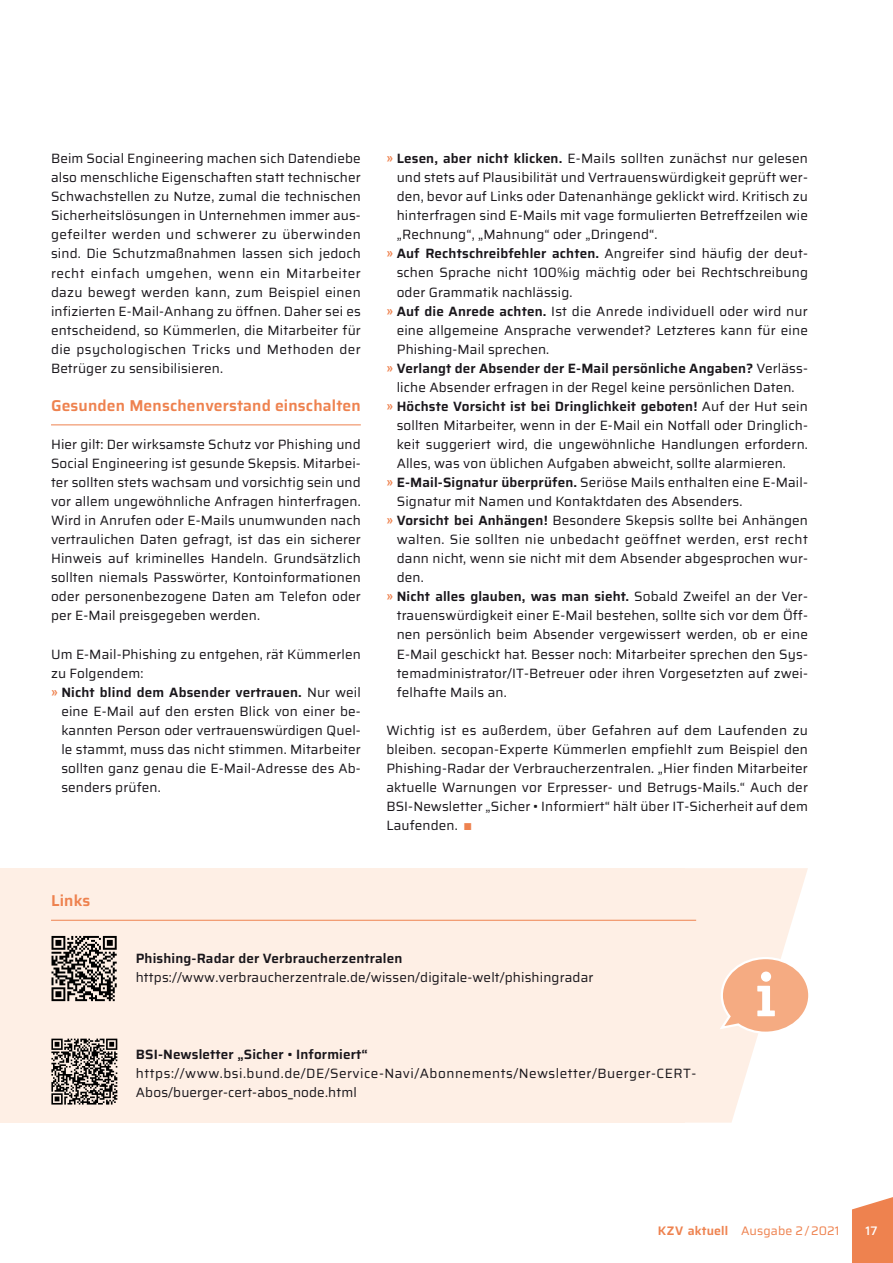
<style>
.page{position:relative;width:893px;height:1263px;background:#fff}
.page>*{position:absolute;margin:0;border:0;box-sizing:border-box;transform-origin:0 0}
.t1{font:700 61.65px "Officina Serif";color:#fff}
.t2{font:600 15.75px "Saira";letter-spacing:.01em;color:#ee824f}
.t3{font:13.5px/19px "Saira";letter-spacing:.01em;color:#1a171c;text-align:justify}
.t4{font:600 13.5px "Saira";letter-spacing:.01em;color:#1a171c}
.t5{font:13.5px/19px "Saira";letter-spacing:.04em;color:#1a171c}
.t6{font:13.5px "Saira";letter-spacing:.03em;color:#1a171c}
.t7{font:12.3px "Saira";letter-spacing:.01em;color:#ee824f}
.t8{font:500 12.3px "Saira";color:#fff}
.s1{color:#ee824f}
.s2{font-weight:400}
.s3{font-weight:600;color:#ee824f}
.s4{font-weight:600}
.s5{font-size:9.9px;color:#ee824f}
</style>
<div class="page">
<div style="left:0;top:868px;width:685px;height:255px;background:#feefe5"></div>
<svg style="left:232px;top:868px;width:576px;height:255px"></svg>
<hr style="left:51px;top:424px;width:310px;height:1px;background:#ee824f">
<hr style="left:51px;top:920px;width:645px;height:1px;background:#ee824f">
<svg style="left:51px;top:935px;width:66px;height:67px"></svg>
<svg style="left:52px;top:936px;width:65px;height:65px"></svg>
<svg style="left:51px;top:1038px;width:67px;height:67px"></svg>
<svg style="left:51px;top:1039px;width:66px;height:65px"></svg>
<svg style="left:717px;top:956px;width:92px;height:79px"></svg>
<svg style="left:852px;top:1197px;width:41px;height:66px"></svg>
<p class="t3" style="left:51px;top:149px;width:311px">Beim Social Engineering machen sich Datendiebe also menschliche Eigenschaften statt technischer Schwachstellen zu Nutze, zumal die technischen Sicherheitslösungen in Unternehmen immer aus&shy;gefeilter werden und schwerer zu überwinden sind. Die Schutzmaßnahmen lassen sich jedoch recht einfach umgehen, wenn ein Mitarbeiter dazu bewegt werden kann, zum Beispiel einen infizierten E-Mail-Anhang zu öffnen. Daher sei es entscheidend, so Kümmerlen, die Mitarbeiter für die psychologischen Tricks und Methoden der Betrüger zu sensibilisieren.</p>
<p class="t2" style="left:51px;top:393px;width:311px">Gesunden Menschenverstand einschalten</p>
<p class="t3" style="left:51px;top:435px;width:311px">Hier gilt: Der wirksamste Schutz vor Phishing und Social Engineering ist gesunde Skepsis. Mitarbei&shy;ter sollten stets wachsam und vorsichtig sein und vor allem ungewöhnliche Anfragen hinterfragen.<br>Wird in Anrufen oder E-Mails unumwunden nach vertraulichen Daten gefragt, ist das ein sicherer Hinweis auf kriminelles Handeln. Grundsätzlich sollten niemals Passwörter, Kontoinformationen oder personenbezogene Daten am Telefon oder per E-Mail preisgegeben werden.</p>
<p class="t3" style="left:51px;top:644px;width:311px">Um E-Mail-Phishing zu entgehen, rät Kümmerlen</p>
<p class="t3" style="left:51px;top:663px;width:94px">zu Folgendem:</p>
<p class="t4" style="left:51px;top:681px;width:311px"><span class="s1">»</span> Nicht blind dem Absender vertrauen. <span class="s2">Nur weil</span></p>
<p class="t3" style="left:61px;top:701px;width:301px">eine E-Mail auf den ersten Blick von einer be-</p>
<p class="t3" style="left:61px;top:720px;width:301px">kannten Person oder vertrauenswürdigen Quel-</p>
<p class="t3" style="left:61px;top:739px;width:301px">le stammt, muss das nicht stimmen. Mitarbeiter</p>
<p class="t3" style="left:61px;top:758px;width:301px">sollten ganz genau die E-Mail-Adresse des Ab-</p>
<p class="t3" style="left:61px;top:777px;width:101px">senders prüfen.</p>
<p class="t2" style="left:51px;top:889px;width:41px">Links</p>
<p class="t3" style="left:386px;top:149px;width:423px"><span class="s3">»</span> <span class="s4">Lesen, aber nicht klicken.</span> E-Mails sollten zunächst nur gelesen</p>
<p class="t3" style="left:397px;top:168px;width:413px">und stets auf Plausibilität und Vertrauenswürdigkeit geprüft wer-</p>
<p class="t3" style="left:397px;top:187px;width:413px">den, bevor auf Links oder Datenanhänge geklickt wird. Kritisch zu</p>
<p class="t3" style="left:397px;top:206px;width:413px">hinterfragen sind E-Mails mit vage formulierten Betreffzeilen wie</p>
<p class="t3" style="left:397px;top:225px;width:262px">„Rechnung“, „Mahnung“ oder „Dringend“.</p>
<p class="t4" style="left:386px;top:243px;width:423px"><span class="s1">»</span> Auf Rechtschreibfehler achten. <span class="s2">Angreifer sind häufig der deut-</span></p>
<p class="t3" style="left:397px;top:263px;width:413px">schen Sprache nicht 100%ig mächtig oder bei Rechtschreibung</p>
<p class="t3" style="left:397px;top:282px;width:177px">oder Grammatik nachlässig.</p>
<p class="t3" style="left:386px;top:301px;width:423px"><span class="s3">»</span> <span class="s4">Auf die Anrede achten.</span> Ist die Anrede individuell oder wird nur</p>
<p class="t3" style="left:397px;top:320px;width:413px">eine allgemeine Ansprache verwendet? Letzteres kann für eine</p>
<p class="t3" style="left:397px;top:339px;width:154px">Phishing-Mail sprechen.</p>
<p class="t4" style="left:386px;top:358px;width:423px"><span class="s1">»</span> Verlangt der Absender der E-Mail persönliche Angaben? <span class="s2">Verläss-</span></p>
<p class="t3" style="left:397px;top:377px;width:399px">liche Absender erfragen in der Regel keine persönlichen Daten.</p>
<p class="t4" style="left:386px;top:396px;width:423px"><span class="s1">»</span> Höchste Vorsicht ist bei Dringlichkeit geboten! <span class="s2">Auf der Hut sein</span></p>
<p class="t3" style="left:397px;top:415px;width:413px">sollten Mitarbeiter, wenn in der E-Mail ein Notfall oder Dringlich-</p>
<p class="t3" style="left:397px;top:434px;width:413px">keit suggeriert wird, die ungewöhnliche Handlungen erfordern.</p>
<p class="t3" style="left:397px;top:453px;width:391px">Alles, was von üblichen Aufgaben abweicht, sollte alarmieren.</p>
<p class="t3" style="left:386px;top:473px;width:423px"><span class="s3">»</span> <span class="s4">E-Mail-Signatur überprüfen.</span> Seriöse Mails enthalten eine E-Mail-</p>
<p class="t3" style="left:397px;top:492px;width:347px">Signatur mit Namen und Kontaktdaten des Absenders.</p>
<p class="t3" style="left:386px;top:511px;width:423px"><span class="s3">»</span> <span class="s4">Vorsicht bei Anhängen!</span> Besondere Skepsis sollte bei Anhängen</p>
<p class="t6" style="left:397px;top:529px;width:413px">walten. Sie sollten nie unbedacht geöffnet werden, erst recht</p>
<p class="t3" style="left:397px;top:549px;width:413px">dann nicht, wenn sie nicht mit dem Absender abgesprochen wur-</p>
<p class="t3" style="left:397px;top:568px;width:29px">den.</p>
<p class="t4" style="left:386px;top:586px;width:423px"><span class="s1">»</span> Nicht alles glauben, was man sieht. <span class="s2">Sobald Zweifel an der Ver-</span></p>
<p class="t3" style="left:397px;top:606px;width:413px">trauenswürdigkeit einer E-Mail bestehen, sollte sich vor dem Öff-</p>
<p class="t3" style="left:397px;top:625px;width:413px">nen persönlich beim Absender vergewissert werden, ob er eine</p>
<p class="t3" style="left:397px;top:644px;width:413px">E-Mail geschickt hat. Besser noch: Mitarbeiter sprechen den Sys-</p>
<p class="t3" style="left:397px;top:663px;width:413px">temadministrator/IT-Betreuer oder ihren Vorgesetzten auf zwei-</p>
<p class="t3" style="left:397px;top:682px;width:112px">felhafte Mails an.</p>
<p class="t3" style="left:386px;top:720px;width:423px">Wichtig ist es außerdem, über Gefahren auf dem Laufenden zu bleiben. secopan-Experte Kümmerlen empfiehlt zum Beispiel den Phishing-Radar der Verbraucherzentralen. „Hier finden Mitarbeiter aktuelle Warnungen vor Erpresser- und Betrugs-Mails.“ Auch der BSI-Newsletter „Sicher • Informiert“ hält über IT-Sicherheit auf dem Laufenden. <span class="s5">|</span></p>
<p class="t4" style="left:136px;top:948px;width:268px">Phishing-Radar der Verbraucherzentralen</p>
<p class="t3" style="left:136px;top:968px;width:459px">https://www.verbraucherzentrale.de/wissen/digitale-welt/phishingradar</p>
<p class="t4" style="left:136px;top:1043px;width:233px">BSI-Newsletter „Sicher • Informiert“</p>
<p class="t5" style="left:136px;top:1063px;width:562px">https://www.bsi.bund.de/DE/Service-Navi/Abonnements/Newsletter/Buerger-CERT-<br>Abos/buerger-cert-abos_node.html</p>
<h1 class="t1" style="left:755px;top:957px;width:22px">i</h1>
<p class="t7" style="left:658px;top:1222px;width:183px"><span class="s4">KZV aktuell</span> Ausgabe 2/2021</p>
<p class="t8" style="left:865px;top:1221px;width:13px">17</p>
</div>
